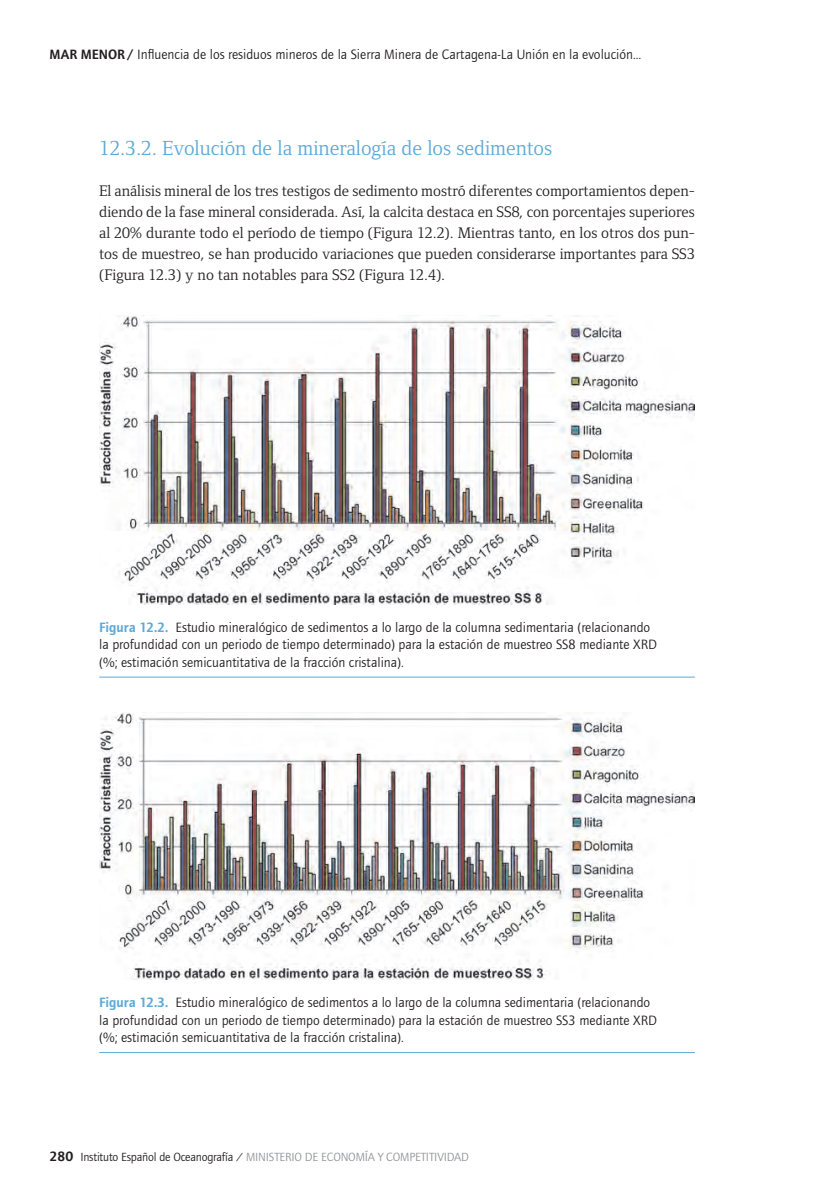
<style>
.page{position:relative;width:819px;height:1191px;background:#fff}
.page>*{position:absolute;margin:0;border:0;box-sizing:border-box;transform-origin:0 0}
.t1{font:21px "Foundry Form Serif";color:#5da9d7}
.t2{font:15.75px/21px "Foundry Form Serif";color:#231f20;text-align:justify}
.t3{font:14px/17.5px "Foundry Journal";color:#231f20}
.t4{font:12.25px "Foundry Journal";letter-spacing:-.015em;color:#939598}
.s1{font-weight:600}
.s2{font-weight:600;color:#5da9d7}
.s3{font-weight:600;font-size:14px;color:#231f20}
.s4{color:#231f20}
</style>
<div class="page">
<hr style="left:99px;top:676px;width:595px;height:1px;background:#5da9d7">
<hr style="left:99px;top:1052px;width:595px;height:1px;background:#5da9d7">
<img style="left:99px;top:316px;width:595px;height:288px">
<img style="left:99px;top:712px;width:595px;height:267px">
<p class="t3" style="left:50px;top:46px;width:593px"><span class="s1">MAR MENOR/</span>Influencia de los residuos mineros de la Sierra Minera de Cartagena-La Unión en la evolución…</p>
<h1 class="t1" style="left:99px;top:137px;width:454px">12.3.2. Evolución de la mineralogía de los sedimentos</h1>
<p class="t2" style="left:99px;top:180px;width:597px">El análisis mineral de los tres testigos de sedimento mostró diferentes comportamientos depen&shy;diendo de la fase mineral considerada. Así, la calcita destaca en SS8, con porcentajes superiores al 20% durante todo el período de tiempo (Figura 12.2). Mientras tanto, en los otros dos pun&shy;tos de muestreo, se han producido variaciones que pueden considerarse importantes para SS3 (Figura 12.3) y no tan notables para SS2 (Figura 12.4).</p>
<p class="t3" style="left:99px;top:618px;width:559px"><span class="s2">Figura 12.2.</span> Estudio mineralógico de sedimentos a lo largo de la columna sedimentaria (relacionando la profundidad con un periodo de tiempo determinado) para la estación de muestreo SS8 mediante XRD (%; estimación semicuantitativa de la fracción cristalina).</p>
<p class="t3" style="left:99px;top:994px;width:559px"><span class="s2">Figura 12.3.</span> Estudio mineralógico de sedimentos a lo largo de la columna sedimentaria (relacionando la profundidad con un periodo de tiempo determinado) para la estación de muestreo SS3 mediante XRD (%; estimación semicuantitativa de la fracción cristalina).</p>
<p class="t4" style="left:50px;top:1149px;width:420px"><span class="s3">280</span> <span class="s4">Instituto Español de Oceanografía /</span> MINISTERIO DE ECONOMÍA Y COMPETITIVIDAD</p>
</div>
